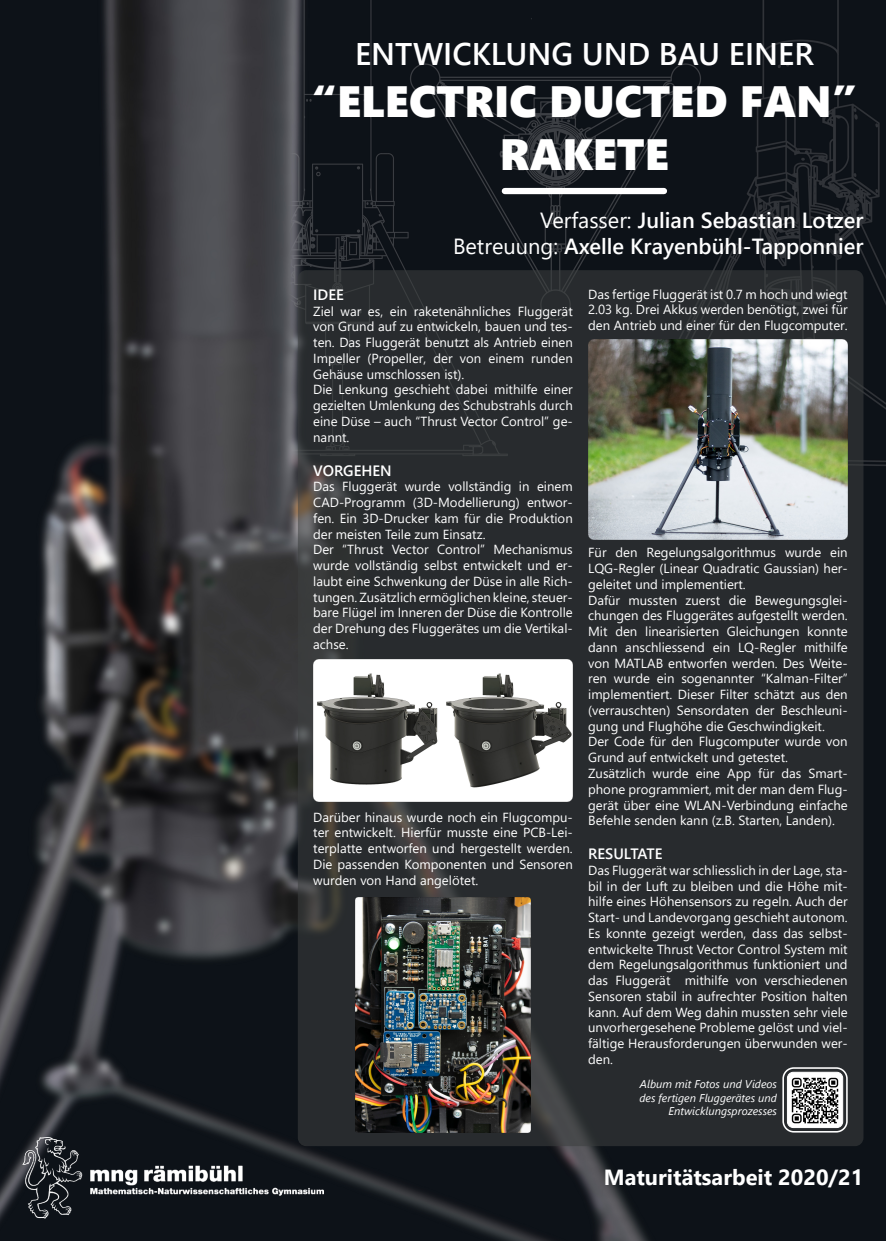
<style>
.page{position:relative;width:886px;height:1241px;background:#fff}
.page>*{position:absolute;margin:0;border:0;box-sizing:border-box;transform-origin:0 0}
.t1{font:43.75px "Segoe UI Black";color:#fff}
.t2{font:600 31.25px "Segoe UI";color:#fff}
.t3{font:600 21.88px "Segoe UI";color:#fff}
.t4{font:700 21.88px "Segoe UI";color:#fff}
.t5{font:600 15px "Segoe UI";color:#fff}
.t6{font:13.12px/15.8px "Segoe UI";color:#fff;text-align:justify}
.t7{font:italic 11.25px/13.5px "Segoe UI";color:#fff;text-align:right}
.s1{font-weight:400}
</style>
<div class="page">
<img style="left:0;top:0;width:886px;height:1240px">
<img style="left:22px;top:1137px;width:301px;height:81px">
<div style="left:299px;top:271px;width:563px;height:873px;background:#282b2e;border-radius:8px"></div>
<div style="left:505px;top:188px;width:159px;height:6px;background:#fff"></div>
<img style="left:313px;top:659px;width:260px;height:142px">
<img style="left:588px;top:339px;width:260px;height:200px">
<div style="left:782px;top:1067px;width:66px;height:65px;border:2px solid #fff;border-radius:11px"></div>
<div style="left:787px;top:1072px;width:56px;height:55px;background:#fff;border-radius:6px"></div>
<div style="left:787px;top:1071px;width:56px;height:56px;border:1px solid #fff;border-radius:6px"></div>
<img style="left:790px;top:1077px;width:50px;height:48px">
<img style="left:356px;top:896px;width:174px;height:236px">
<p class="t2" style="left:355px;top:24px;width:460px">ENTWICKLUNG UND BAU EINER</p>
<p class="t1" style="left:312px;top:70px;width:547px">“ELECTRIC DUCTED FAN”</p>
<p class="t1" style="left:500px;top:123px;width:170px">RAKETE</p>
<p class="t3" style="left:540px;top:199px;width:325px"><span class="s1">Verfasser:</span> Julian Sebastian Lotzer</p>
<p class="t3" style="left:453px;top:226px;width:412px"><span class="s1">Betreuung:</span> Axelle Krayenbühl-Tapponnier</p>
<p class="t5" style="left:313px;top:280px;width:32px">IDEE</p>
<p class="t6" style="left:313px;top:302px;width:261px">Ziel war es, ein raketenähnliches Fluggerät von Grund auf zu entwickeln, bauen und tes&shy;ten. Das Fluggerät benutzt als Antrieb einen Impeller (Propeller, der von einem runden Gehäuse umschlossen ist).</p>
<p class="t6" style="left:313px;top:381px;width:261px">Die Lenkung geschieht dabei mithilfe einer gezielten Umlenkung des Schubstrahls durch eine Düse – auch “Thrust Vector Control” ge&shy;nannt.</p>
<p class="t5" style="left:313px;top:456px;width:80px">VORGEHEN</p>
<p class="t6" style="left:313px;top:477px;width:261px">Das Fluggerät wurde vollständig in einem CAD-Programm (3D-Modellierung) entwor&shy;fen. Ein 3D-Drucker kam für die Produktion der meisten Teile zum Einsatz.</p>
<p class="t6" style="left:313px;top:540px;width:261px">Der “Thrust Vector Control” Mechanismus wurde vollständig selbst entwickelt und er&shy;laubt eine Schwenkung der Düse in alle Rich&shy;tungen. Zusätzlich ermöglichen kleine, steuer&shy;bare Flügel im Inneren der Düse die Kontrolle der Drehung des Fluggerätes um die Vertikal&shy;achse.</p>
<p class="t6" style="left:313px;top:807px;width:261px">Darüber hinaus wurde noch ein Flugcompu&shy;ter entwickelt. Hierfür musste eine PCB-Lei&shy;terplatte entworfen und hergestellt werden.<br>Die passenden Komponenten und Sensoren wurden von Hand angelötet.</p>
<p class="t6" style="left:588px;top:285px;width:261px">Das fertige Fluggerät ist 0.7 m hoch und wiegt 2.03 kg. Drei Akkus werden benötigt, zwei für den Antrieb und einer für den Flugcomputer.</p>
<p class="t6" style="left:588px;top:543px;width:261px">Für den Regelungsalgorithmus wurde ein LQG-Regler (Linear Quadratic Gaussian) her&shy;geleitet und implementiert.</p>
<p class="t6" style="left:588px;top:591px;width:261px">Dafür mussten zuerst die Bewegungsglei&shy;chungen des Fluggerätes aufgestellt werden.<br>Mit den linearisierten Gleichungen konnte dann anschliessend ein LQ-Regler mithilfe von MATLAB entworfen werden. Des Weite&shy;ren wurde ein sogenannter “Kalman-Filter” implementiert. Dieser Filter schätzt aus den (verrauschten) Sensordaten der Beschleuni&shy;gung und Flughöhe die Geschwindigkeit.</p>
<p class="t6" style="left:588px;top:732px;width:261px">Der Code für den Flugcomputer wurde von<br>Grund auf entwickelt und getestet.</p>
<p class="t6" style="left:588px;top:764px;width:261px">Zusätzlich wurde eine App für das Smart&shy;phone programmiert, mit der man dem Flug&shy;gerät über eine WLAN-Verbindung einfache Befehle senden kann (z.B. Starten, Landen).</p>
<p class="t5" style="left:588px;top:839px;width:76px">RESULTATE</p>
<p class="t6" style="left:588px;top:861px;width:261px">Das Fluggerät war schliesslich in der Lage, sta&shy;bil in der Luft zu bleiben und die Höhe mit&shy;hilfe eines Höhensensors zu regeln. Auch der Start- und Landevorgang geschieht autonom.<br>Es konnte gezeigt werden, dass das selbst&shy;entwickelte Thrust Vector Control System mit dem Regelungsalgorithmus funktioniert und das Fluggerät mithilfe von verschiedenen Sensoren stabil in aufrechter Position halten kann. Auf dem Weg dahin mussten sehr viele unvorhergesehene Probleme gelöst und viel&shy;fältige Herausforderungen überwunden wer&shy;den.</p>
<p class="t7" style="left:640px;top:1075px;width:138px">Album mit Fotos und Videos</p>
<p class="t7" style="left:639px;top:1088px;width:139px">des fertigen Fluggerätes und<br>Entwicklungsprozesses</p>
<p class="t4" style="left:604px;top:1156px;width:261px">Maturitätsarbeit 2020/21</p>
</div>
